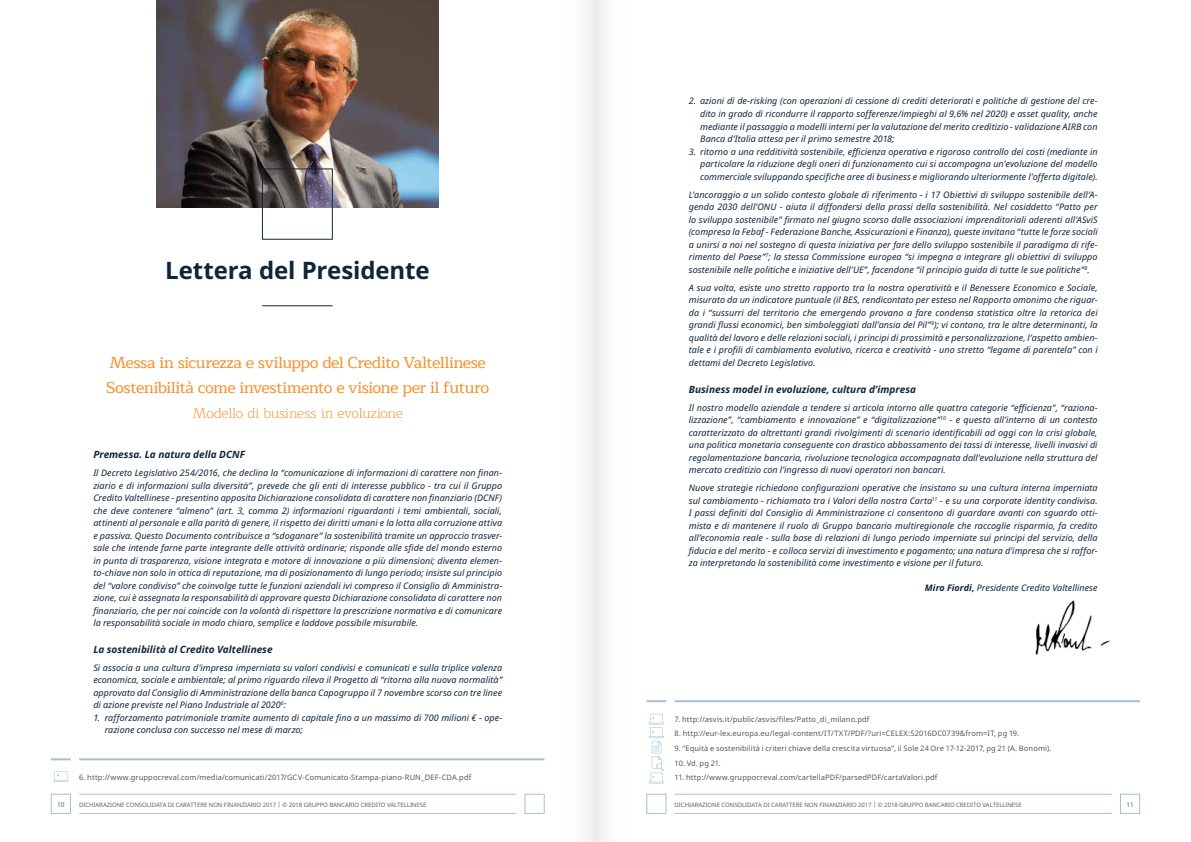
<style>
.page{position:relative;width:1191px;height:842px;background:#fff}
.page>*{position:absolute;margin:0;border:0;box-sizing:border-box;transform-origin:0 0}
.t1{font:700 24px "Noto Sans";letter-spacing:-.005em;color:#0f253b}
.t2{font:500 16px/25px "Maitree";letter-spacing:-.035em;color:#f49432}
.t3{font:300 14px "Maitree";letter-spacing:-.015em;color:#f49432}
.t4{font:italic 700 10px "Noto Sans";letter-spacing:.005em;color:#0f253b}
.t5{font:italic 9px/12.5px "Noto Sans";letter-spacing:.005em;color:#0f253b;text-align:justify}
.t6{font:7.5px "Noto Sans";letter-spacing:.015em;color:#575756}
.t7{font:6.5px "Noto Sans";color:#646363}
.t8{font:6px "Noto Sans";letter-spacing:-.01em;color:#646363}
.s1{font-weight:700}
</style>
<div class="page">
<hr style="left:674px;top:813px;width:437px;height:1px;background:#a5c1cf">
<div style="left:646px;top:794px;width:20px;height:20px;border:1px solid #a5c1cf"></div>
<div style="left:1120px;top:794px;width:20px;height:20px;border:1px solid #a5c1cf"></div>
<hr style="left:674px;top:794px;width:437px;height:1px;background:#a5c1cf">
<hr style="left:79px;top:813px;width:437px;height:1px;background:#a5c1cf">
<div style="left:51px;top:794px;width:20px;height:20px;border:1px solid #a5c1cf"></div>
<div style="left:525px;top:794px;width:19px;height:20px;border:1px solid #a5c1cf"></div>
<hr style="left:79px;top:794px;width:437px;height:1px;background:#a5c1cf">
<img style="left:157px;top:0;width:281px;height:207px">
<img style="left:1035px;top:600px;width:75px;height:55px">
<hr style="left:79px;top:758px;width:465px;height:2px;background:#a5c1cf">
<hr style="left:674px;top:700px;width:466px;height:2px;background:#a5c1cf">
<hr style="left:51px;top:758px;width:20px;height:2px;background:#a5c1cf">
<hr style="left:646px;top:700px;width:20px;height:2px;background:#a5c1cf">
<svg style="left:53px;top:771px;width:16px;height:11px"></svg>
<svg style="left:648px;top:714px;width:16px;height:69px"></svg>
<div style="left:262px;top:169px;width:70px;height:70px;border:1px solid #0f253b"></div>
<hr style="left:262px;top:305px;width:70px;height:1px;background:#0f253b">
<h1 class="t1" style="left:165px;top:254px;width:266px">Lettera del Presidente</h1>
<h2 class="t2" style="left:106px;top:350px;width:385px">Messa in sicurezza e sviluppo del Credito Valtellinese<br>Sostenibilità come investimento e visione per il futuro</h2>
<h3 class="t3" style="left:192px;top:402px;width:212px">Modello di business in evoluzione</h3>
<p class="t4" style="left:93px;top:447px;width:153px">Premessa. La natura della DCNF</p>
<p class="t5" style="left:93px;top:466px;width:410px">Il Decreto Legislativo 254/2016, che declina la “comunicazione di informazioni di carattere non finan&shy;ziario e di informazioni sulla diversità”, prevede che gli enti di interesse pubblico - tra cui il Gruppo Credito Valtellinese - presentino apposita Dichiarazione consolidata di carattere non finanziario (DCNF) che deve contenere “almeno” (art. 3, comma 2) informazioni riguardanti i temi ambientali, sociali, attinenti al personale e alla parità di genere, il rispetto dei diritti umani e la lotta alla corruzione attiva e passiva. Questo Documento contribuisce a “sdoganare” la sostenibilità tramite un approccio trasver&shy;sale che intende farne parte integrante delle attività ordinarie; risponde alle sfide del mondo esterno in punta di trasparenza, visione integrata e motore di innovazione a più dimensioni; diventa elemen&shy;to-chiave non solo in ottica di reputazione, ma di posizionamento di lungo periodo; insiste sul principio del “valore condiviso” che coinvolge tutte le funzioni aziendali ivi compreso il Consiglio di Amministra&shy;zione, cui è assegnata la responsabilità di approvare questa Dichiarazione consolidata di carattere non finanziario, che per noi coincide con la volontà di rispettare la prescrizione normativa e di comunicare la responsabilità sociale in modo chiaro, semplice e laddove possibile misurabile.</p>
<p class="t4" style="left:93px;top:642px;width:181px">La sostenibilità al Credito Valtellinese</p>
<p class="t5" style="left:93px;top:661px;width:410px">Si associa a una cultura d’impresa imperniata su valori condivisi e comunicati e sulla triplice valenza economica, sociale e ambientale; al primo riguardo rileva il Progetto di “ritorno alla nuova normalità” approvato dal Consiglio di Amministrazione della banca Capogruppo il 7 novembre scorso con tre linee di azione previste nel Piano Industriale al 2020<sup>6</sup>:</p>
<p class="t5" style="left:105px;top:711px;width:399px;text-indent:-11px">1. rafforzamento patrimoniale tramite aumento di capitale fino a un massimo di 700 milioni € - ope&shy;razione conclusa con successo nel mese di marzo;</p>
<p class="t6" style="left:79px;top:772px;width:394px">6. http://www.gruppocreval.com/media/comunicati/2017/GCV-Comunicato-Stampa-piano-RUN_DEF-CDA.pdf</p>
<p class="t5" style="left:700px;top:95px;width:399px;text-indent:-11px">2. azioni di de-risking (con operazioni di cessione di crediti deteriorati e politiche di gestione del cre&shy;dito in grado di ricondurre il rapporto sofferenze/impieghi al 9,6% nel 2020) e asset quality, anche mediante il passaggio a modelli interni per la valutazione del merito creditizio - validazione AIRB con Banca d’Italia attesa per il primo semestre 2018;</p>
<p class="t5" style="left:700px;top:145px;width:399px;text-indent:-11px">3. ritorno a una redditività sostenibile, efficienza operativa e rigoroso controllo dei costi (mediante in particolare la riduzione degli oneri di funzionamento cui si accompagna un’evoluzione del modello commerciale sviluppando specifiche aree di business e migliorando ulteriormente l’offerta digitale).</p>
<p class="t5" style="left:689px;top:188px;width:410px">L’ancoraggio a un solido contesto globale di riferimento - i 17 Obiettivi di sviluppo sostenibile dell’A&shy;genda 2030 dell’ONU - aiuta il diffondersi della prassi della sostenibilità. Nel cosiddetto “Patto per lo sviluppo sostenibile” firmato nel giugno scorso dalle associazioni imprenditoriali aderenti all’ASviS (compresa la Febaf - Federazione Banche, Assicurazioni e Finanza), queste invitano “tutte le forze sociali a unirsi a noi nel sostegno di questa iniziativa per fare dello sviluppo sostenibile il paradigma di rife&shy;rimento del Paese”<sup>7</sup>; la stessa Commissione europea “si impegna a integrare gli obiettivi di sviluppo sostenibile nelle politiche e iniziative dell’UE”, facendone “il principio guida di tutte le sue politiche”<sup>8</sup>.</p>
<p class="t5" style="left:689px;top:281px;width:410px">A sua volta, esiste uno stretto rapporto tra la nostra operatività e il Benessere Economico e Sociale, misurato da un indicatore puntuale (il BES, rendicontato per esteso nel Rapporto omonimo che riguar&shy;da i “sussurri del territorio che emergendo provano a fare condensa statistica oltre la retorica dei grandi flussi economici, ben simboleggiati dall’ansia del Pil”<sup>9</sup>); vi contano, tra le altre determinanti, la qualità del lavoro e delle relazioni sociali, i principi di prossimità e personalizzazione, l’aspetto ambien&shy;tale e i profili di cambiamento evolutivo, ricerca e creatività - uno stretto “legame di parentela” con i dettami del Decreto Legislativo.</p>
<p class="t4" style="left:689px;top:382px;width:229px">Business model in evoluzione, cultura d’impresa</p>
<p class="t5" style="left:689px;top:401px;width:410px">Il nostro modello aziendale a tendere si articola intorno alle quattro categorie “efficienza”, “raziona&shy;lizzazione”, “cambiamento e innovazione” e “digitalizzazione”<sup>10</sup> - e questo all’interno di un contesto caratterizzato da altrettanti grandi rivolgimenti di scenario identificabili ad oggi con la crisi globale, una politica monetaria conseguente con drastico abbassamento dei tassi di interesse, livelli invasivi di regolamentazione bancaria, rivoluzione tecnologica accompagnata dall’evoluzione nella struttura del mercato creditizio con l’ingresso di nuovi operatori non bancari.</p>
<p class="t5" style="left:689px;top:482px;width:410px">Nuove strategie richiedono configurazioni operative che insistano su una cultura interna imperniata sul cambiamento - richiamato tra i Valori della nostra Carta<sup>11</sup> - e su una corporate identity condivisa.<br>I passi definiti dal Consiglio di Amministrazione ci consentono di guardare avanti con sguardo otti&shy;mista e di mantenere il ruolo di Gruppo bancario multiregionale che raccoglie risparmio, fa credito all’economia reale - sulla base di relazioni di lungo periodo imperniate sui principi del servizio, della fiducia e del merito - e colloca servizi di investimento e pagamento; una natura d’impresa che si raffor&shy;za interpretando la sostenibilità come investimento e visione per il futuro.</p>
<p class="t5" style="left:925px;top:582px;width:174px"><span class="s1">Miro Fiordi,</span> Presidente Credito Valtellinese</p>
<p class="t6" style="left:674px;top:714px;width:196px">7. http://asvis.it/public/asvis/files/Patto_di_milano.pdf</p>
<p class="t6" style="left:674px;top:728px;width:346px">8. http://eur-lex.europa.eu/legal-content/IT/TXT/PDF/?uri=CELEX:52016DC0739&amp;from=IT, pg 19.</p>
<p class="t6" style="left:674px;top:743px;width:378px">9. “Equità e sostenibilità i criteri chiave della crescita virtuosa”, il Sole 24 Ore 17-12-2017, pg 21 (A. Bonomi).</p>
<p class="t6" style="left:674px;top:758px;width:48px">10. Vd. pg 21.</p>
<p class="t6" style="left:674px;top:772px;width:264px">11. http://www.gruppocreval.com/cartellaPDF/parsedPDF/cartaValori.pdf</p>
<p class="t7" style="left:57px;top:800px;width:9px">10</p>
<p class="t8" style="left:79px;top:800px;width:349px">DICHIARAZIONE CONSOLIDATA DI CARATTERE NON FINANZIARIO 2017 | © 2018 GRUPPO BANCARIO CREDITO VALTELLINESE</p>
<p class="t8" style="left:674px;top:800px;width:349px">DICHIARAZIONE CONSOLIDATA DI CARATTERE NON FINANZIARIO 2017 | © 2018 GRUPPO BANCARIO CREDITO VALTELLINESE</p>
<p class="t7" style="left:1126px;top:800px;width:9px">11</p>
</div>
